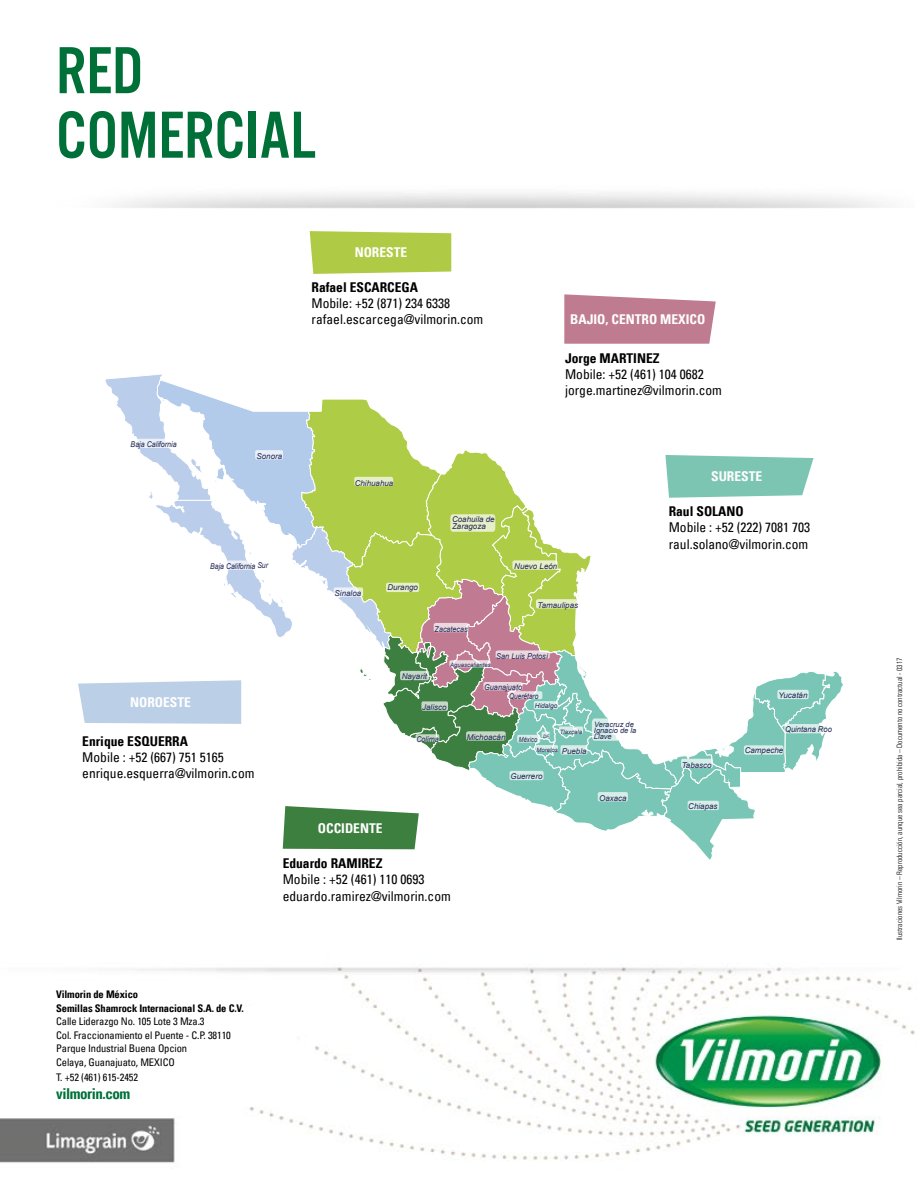
<style>
.page{position:relative;width:918px;height:1188px;background:#fff}
.page>*{position:absolute;margin:0;border:0;box-sizing:border-box;transform-origin:0 0}
.t1{font:69px/64.5px "Alternate Gothic EFTU No Thr";color:#007039}
.t2{font:15px "Univers Com 67 Bold Cond";letter-spacing:-.03em;color:#007039}
.t3{font:condensed 13.5px/16.2px "Univers Com 57";color:#000}
.t4{font:13.5px "Univers Com 67 Bold Cond";color:#000}
.t5{font:13.5px "Univers Com 67 Bold Cond";color:#fff}
.t6{font:condensed 10.5px/13.5px "Univers Com 57";letter-spacing:-.01em;color:#000}
.t7{font:10.5px/13.5px "Univers Com 67 Bold Cond";letter-spacing:-.01em;color:#000}
.t8{font:italic 7.95px/6.6px "Arial";color:#232856}
.t9{font:italic 7.95px "Arial";color:#232856;scale:.87 1}
.t10{font:italic 7.95px "Arial";color:#232856;scale:.9 1}
.t11{font:italic 7.95px "Arial";color:#232856;scale:.89 1}
.t12{font:italic 7.95px "Arial";color:#232856;scale:.93 1}
.t13{font:italic 7.95px "Arial";color:#232856;scale:.95 1}
.t14{font:italic 7.95px "Arial";color:#232856;scale:.92 1}
.t15{font:italic 7.95px "Arial";color:#232856;scale:.81 1}
.t16{font:7.5px "Univers Com 47 Light Cond";color:#000}
.t17{font:italic 7.5px/6.1px "Arial";color:#232856}
.t18{font:italic 7.05px "Arial";color:#232856;scale:.81 1}
.t19{font:italic 6.6px "Arial";color:#232856}
.t20{font:italic 6px "Arial";color:#232856}
.t21{font:italic 4.65px "Arial";color:#232856}
</style>
<div class="page">
<img style="left:0;top:231px;width:915px;height:932px">
<svg style="left:94px;top:362px;width:757px;height:506px"></svg>
<svg style="left:564px;top:294px;width:152px;height:50px;background:#c5889a"></svg>
<svg style="left:310px;top:231px;width:141px;height:43px;background:#b4cd50"></svg>
<svg style="left:78px;top:368px;width:770px;height:494px"></svg>
<h1 class="t1" style="left:56px;top:40px;width:261px">RED<br>COMERCIAL</h1>
<p class="t11" style="left:131px;top:439px;width:53px">Baja California</p>
<p class="t8" style="left:256px;top:453px;width:27px">Sonora</p>
<p class="t9" style="left:210px;top:561px;width:68px">Baja California Sur</p>
<p class="t5" style="left:355px;top:244px;width:54px">NORESTE</p>
<p class="t4" style="left:312px;top:279px;width:108px">Rafael ESCARCEGA</p>
<p class="t3" style="left:312px;top:295px;width:173px">Mobile: +52 (871) 234 6338 rafael.escarcega@vilmorin.com</p>
<p class="t5" style="left:570px;top:311px;width:137px">BAJIO, CENTRO MEXICO</p>
<p class="t4" style="left:565px;top:350px;width:96px">Jorge MARTINEZ</p>
<p class="t3" style="left:565px;top:366px;width:158px">Mobile: +52 (461) 104 0682 jorge.martinez@vilmorin.com</p>
<p class="t8" style="left:355px;top:480px;width:40px">Chihuahua</p>
<p class="t8" style="left:452px;top:516px;width:44px">Coahuila de<br>Zaragoza</p>
<p class="t8" style="left:335px;top:590px;width:28px">Sinaloa</p>
<p class="t8" style="left:387px;top:584px;width:32px">Durango</p>
<p class="t10" style="left:435px;top:624px;width:38px">Zacatecas</p>
<p class="t8" style="left:514px;top:563px;width:45px">Nuevo León</p>
<p class="t8" style="left:538px;top:602px;width:42px">Tamaulipas</p>
<p class="t5" style="left:711px;top:468px;width:53px">SURESTE</p>
<p class="t4" style="left:669px;top:503px;width:77px">Raul SOLANO</p>
<p class="t3" style="left:669px;top:519px;width:143px">Mobile : +52 (222) 7081 703 raul.solano@vilmorin.com</p>
<p class="t12" style="left:496px;top:651px;width:57px">San Luis Potosí</p>
<p class="t5" style="left:130px;top:694px;width:62px">NOROESTE</p>
<p class="t4" style="left:82px;top:733px;width:107px">Enrique ESQUERRA</p>
<p class="t3" style="left:82px;top:749px;width:174px">Mobile : +52 (667) 751 5165 enrique.esquerra@vilmorin.com</p>
<p class="t8" style="left:402px;top:673px;width:27px">Nayarit</p>
<p class="t20" style="left:450px;top:661px;width:42px">Aguascalientes</p>
<p class="t14" style="left:484px;top:682px;width:43px">Guanajuato</p>
<p class="t15" style="left:509px;top:691px;width:38px">Querétaro</p>
<p class="t8" style="left:422px;top:704px;width:26px">Jalisco</p>
<p class="t19" style="left:535px;top:702px;width:24px">Hidalgo</p>
<p class="t8" style="left:467px;top:734px;width:40px">Michoacán</p>
<p class="t18" style="left:519px;top:735px;width:24px">México</p>
<p class="t20" style="left:536px;top:746px;width:23px">Morelos</p>
<p class="t20" style="left:560px;top:728px;width:24px">Tlaxcala</p>
<p class="t17" style="left:594px;top:721px;width:44px">Veracruz de<br>Ignacio de la<br>Llave</p>
<p class="t21" style="left:543px;top:733px;width:8px">DF</p>
<p class="t10" style="left:416px;top:734px;width:26px">Colima</p>
<p class="t8" style="left:562px;top:748px;width:26px">Puebla</p>
<p class="t5" style="left:318px;top:819px;width:66px">OCCIDENTE</p>
<p class="t4" style="left:283px;top:855px;width:101px">Eduardo RAMIREZ</p>
<p class="t3" style="left:283px;top:871px;width:170px">Mobile : +52 (461) 110 0693 eduardo.ramirez@vilmorin.com</p>
<p class="t8" style="left:510px;top:773px;width:33px">Guerrero</p>
<p class="t8" style="left:599px;top:795px;width:29px">Oaxaca</p>
<p class="t7" style="left:56px;top:988px;width:189px">Vilmorin de México<br>Semillas Shamrock Internacional S.A. de C.V.</p>
<p class="t6" style="left:56px;top:1015px;width:176px">Calle Liderazgo No. 105 Lote 3 Mza.3<br>Col. Fraccionamiento el Puente - C.P. 38110<br>Parque Industrial Buena Opcion<br>Celaya, Guanajuato, MEXICO</p>
<p class="t6" style="left:56px;top:1070px;width:84px">T. +52 (461) 615-2452</p>
<p class="t2" style="left:56px;top:1084px;width:76px">vilmorin.com</p>
<p class="t8" style="left:682px;top:762px;width:31px">Tabasco</p>
<p class="t8" style="left:688px;top:803px;width:31px">Chiapas</p>
<p class="t8" style="left:778px;top:692px;width:31px">Yucatán</p>
<p class="t13" style="left:785px;top:724px;width:51px">Quintana Roo</p>
<p class="t8" style="left:745px;top:747px;width:40px">Campeche</p>
<p class="t16" style="left:895px;top:940px;width:284px;rotate:-90deg">Ilustraciones Vilmorin – Reproducción, aunque sea parcial, prohibida – Documento no contractual - 0317</p>
</div>
